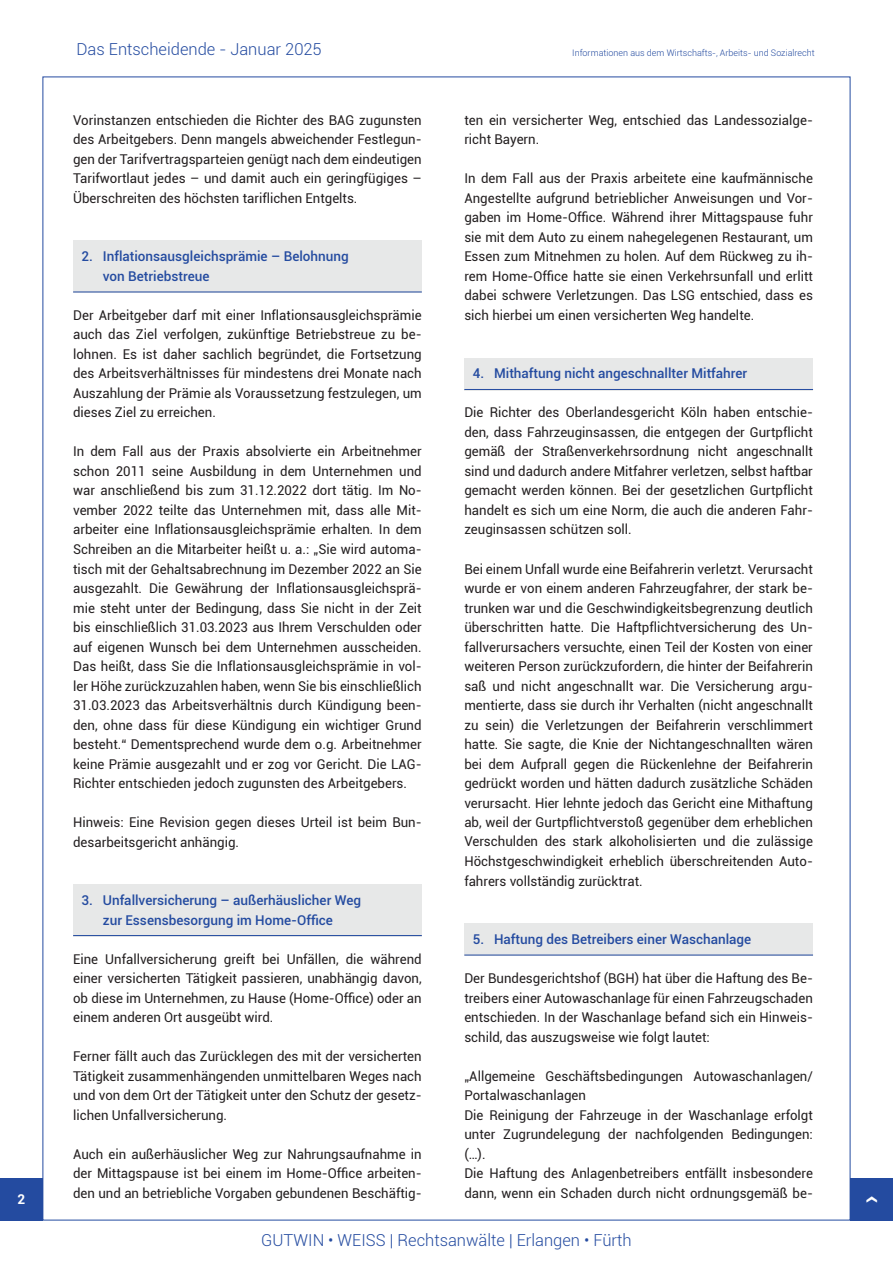
<style>
.page{position:relative;width:893px;height:1263px;background:#fff}
.page>*{position:absolute;margin:0;border:0;box-sizing:border-box;transform-origin:0 0}
.t1{font:700 27px "Roboto";color:#fff}
.t2{font:300 16.5px "Roboto";color:#244ba0}
.t3{font:13.5px/19.5px "Roboto";color:#231f20;text-align:justify}
.t4{font:500 13.5px/19.5px "Roboto";color:#244ba0}
.t5{font:700 13.5px "Roboto";color:#fff}
.t6{font:300 9px "Roboto";color:#244ba0}
</style>
<div class="page">
<div style="left:0;top:1178px;width:43px;height:42px;background:#244ba0"></div>
<div style="left:850px;top:1178px;width:43px;height:42px;background:#244ba0"></div>
<div style="left:73px;top:241px;width:349px;height:52px;background:#e7e8e8"></div>
<hr style="left:73px;top:292px;width:349px;height:1px;background:#244ba0">
<div style="left:73px;top:884px;width:349px;height:52px;background:#e7e8e8"></div>
<hr style="left:73px;top:935px;width:349px;height:1px;background:#244ba0">
<div style="left:464px;top:358px;width:349px;height:32px;background:#e7e8e8"></div>
<hr style="left:464px;top:389px;width:349px;height:1px;background:#244ba0">
<div style="left:464px;top:923px;width:349px;height:33px;background:#e7e8e8"></div>
<hr style="left:464px;top:955px;width:349px;height:1px;background:#244ba0">
<p class="t2" style="left:77px;top:38px;width:247px">Das Entscheidende - Januar 2025</p>
<p class="t6" style="left:572px;top:46px;width:244px">Informationen aus dem Wirtschafts-, Arbeits- und Sozialrecht</p>
<p class="t3" style="left:73px;top:110px;width:350px">Vorinstanzen entschieden die Richter des BAG zugunsten des Arbeitgebers. Denn mangels abweichender Festlegun&shy;gen der Tarifvertragsparteien genügt nach dem eindeutigen Tarifwortlaut jedes – und damit auch ein geringfügiges – Überschreiten des höchsten tariflichen Entgelts.</p>
<p class="t4" style="left:103px;top:246px;width:247px;text-indent:-21px">2. Inflationsausgleichsprämie – Belohnung von Betriebstreue</p>
<p class="t3" style="left:73px;top:305px;width:350px">Der Arbeitgeber darf mit einer Inflationsausgleichsprämie auch das Ziel verfolgen, zukünftige Betriebstreue zu be&shy;lohnen. Es ist daher sachlich begründet, die Fortsetzung des Arbeitsverhältnisses für mindestens drei Monate nach Auszahlung der Prämie als Voraussetzung festzulegen, um dieses Ziel zu erreichen.</p>
<p class="t3" style="left:73px;top:441px;width:350px">In dem Fall aus der Praxis absolvierte ein Arbeitnehmer schon 2011 seine Ausbildung in dem Unternehmen und war anschließend bis zum 31.12.2022 dort tätig. Im No&shy;vember 2022 teilte das Unternehmen mit, dass alle Mit&shy;arbeiter eine Inflationsausgleichsprämie erhalten. In dem Schreiben an die Mitarbeiter heißt u. a.: „Sie wird automa&shy;tisch mit der Gehaltsabrechnung im Dezember 2022 an Sie ausgezahlt. Die Gewährung der Inflationsausgleichsprä&shy;mie steht unter der Bedingung, dass Sie nicht in der Zeit bis einschließlich 31.03.2023 aus Ihrem Verschulden oder auf eigenen Wunsch bei dem Unternehmen ausscheiden.<br>Das heißt, dass Sie die Inflationsausgleichsprämie in vol&shy;ler Höhe zurückzuzahlen haben, wenn Sie bis einschließlich 31.03.2023 das Arbeitsverhältnis durch Kündigung been&shy;den, ohne dass für diese Kündigung ein wichtiger Grund besteht.“ Dementsprechend wurde dem o.g. Arbeitnehmer keine Prämie ausgezahlt und er zog vor Gericht. Die LAG-Richter entschieden jedoch zugunsten des Arbeitgebers.</p>
<p class="t3" style="left:73px;top:812px;width:350px">Hinweis: Eine Revision gegen dieses Urteil ist beim Bun&shy;desarbeitsgericht anhängig.</p>
<p class="t3" style="left:464px;top:110px;width:350px">ten ein versicherter Weg, entschied das Landessozialge&shy;richt Bayern.</p>
<p class="t3" style="left:464px;top:168px;width:350px">In dem Fall aus der Praxis arbeitete eine kaufmännische Angestellte aufgrund betrieblicher Anweisungen und Vor&shy;gaben im Home-Office. Während ihrer Mittagspause fuhr sie mit dem Auto zu einem nahegelegenen Restaurant, um Essen zum Mitnehmen zu holen. Auf dem Rückweg zu ih&shy;rem Home-Office hatte sie einen Verkehrsunfall und erlitt dabei schwere Verletzungen. Das LSG entschied, dass es sich hierbei um einen versicherten Weg handelte.</p>
<p class="t4" style="left:473px;top:363px;width:276px">4. Mithaftung nicht angeschnallter Mitfahrer</p>
<p class="t3" style="left:464px;top:402px;width:350px">Die Richter des Oberlandesgericht Köln haben entschie&shy;den, dass Fahrzeuginsassen, die entgegen der Gurtpflicht gemäß der Straßenverkehrsordnung nicht angeschnallt sind und dadurch andere Mitfahrer verletzen, selbst haftbar gemacht werden können. Bei der gesetzlichen Gurtpflicht handelt es sich um eine Norm, die auch die anderen Fahr&shy;zeuginsassen schützen soll.</p>
<p class="t3" style="left:464px;top:558px;width:350px">Bei einem Unfall wurde eine Beifahrerin verletzt. Verursacht wurde er von einem anderen Fahrzeugfahrer, der stark be&shy;trunken war und die Geschwindigkeitsbegrenzung deutlich überschritten hatte. Die Haftpflichtversicherung des Un&shy;fallverursachers versuchte, einen Teil der Kosten von einer weiteren Person zurückzufordern, die hinter der Beifahrerin saß und nicht angeschnallt war. Die Versicherung argu&shy;mentierte, dass sie durch ihr Verhalten (nicht angeschnallt zu sein) die Verletzungen der Beifahrerin verschlimmert hatte. Sie sagte, die Knie der Nichtangeschnallten wären bei dem Aufprall gegen die Rückenlehne der Beifahrerin gedrückt worden und hätten dadurch zusätzliche Schäden verursacht. Hier lehnte jedoch das Gericht eine Mithaftung ab, weil der Gurtpflichtverstoß gegenüber dem erheblichen Verschulden des stark alkoholisierten und die zulässige Höchstgeschwindigkeit erheblich überschreitenden Auto&shy;fahrers vollständig zurücktrat.</p>
<p class="t4" style="left:82px;top:890px;width:281px;text-align:center">3. Unfallversicherung – außerhäuslicher Weg zur Essensbesorgung im Home-Office</p>
<p class="t3" style="left:73px;top:948px;width:350px">Eine Unfallversicherung greift bei Unfällen, die während einer versicherten Tätigkeit passieren, unabhängig davon, ob diese im Unternehmen, zu Hause (Home-Office) oder an einem anderen Ort ausgeübt wird.</p>
<p class="t3" style="left:73px;top:1046px;width:350px">Ferner fällt auch das Zurücklegen des mit der versicherten Tätigkeit zusammenhängenden unmittelbaren Weges nach und von dem Ort der Tätigkeit unter den Schutz der gesetz&shy;lichen Unfallversicherung.</p>
<p class="t3" style="left:73px;top:1143px;width:350px">Auch ein außerhäuslicher Weg zur Nahrungsaufnahme in der Mittagspause ist bei einem im Home-Office arbeiten&shy;den und an betriebliche Vorgaben gebundenen Beschäftig-</p>
<p class="t4" style="left:473px;top:929px;width:280px">5. Haftung des Betreibers einer Waschanlage</p>
<p class="t3" style="left:464px;top:968px;width:350px">Der Bundesgerichtshof (BGH) hat über die Haftung des Be&shy;treibers einer Autowaschanlage für einen Fahrzeugschaden entschieden. In der Waschanlage befand sich ein Hinweis&shy;schild, das auszugsweise wie folgt lautet:</p>
<p class="t3" style="left:464px;top:1065px;width:350px;text-align:left">„Allgemeine Geschäftsbedingungen Autowaschanlagen/ Portalwaschanlagen<br>Die Reinigung der Fahrzeuge in der Waschanlage erfolgt unter Zugrundelegung der nachfolgenden Bedingungen: (…).<br>Die Haftung des Anlagenbetreibers entfällt insbesondere dann, wenn ein Schaden durch nicht ordnungsgemäß be-</p>
<p class="t5" style="left:17px;top:1190px;width:9px">2</p>
<h1 class="t1" style="left:893px;top:1195px;width:10px;rotate:90deg">‹</h1>
<p class="t2" style="left:261px;top:1228px;width:372px">GUTWIN • WEISS | Rechtsanwälte | Erlangen • Fürth</p>
</div>
